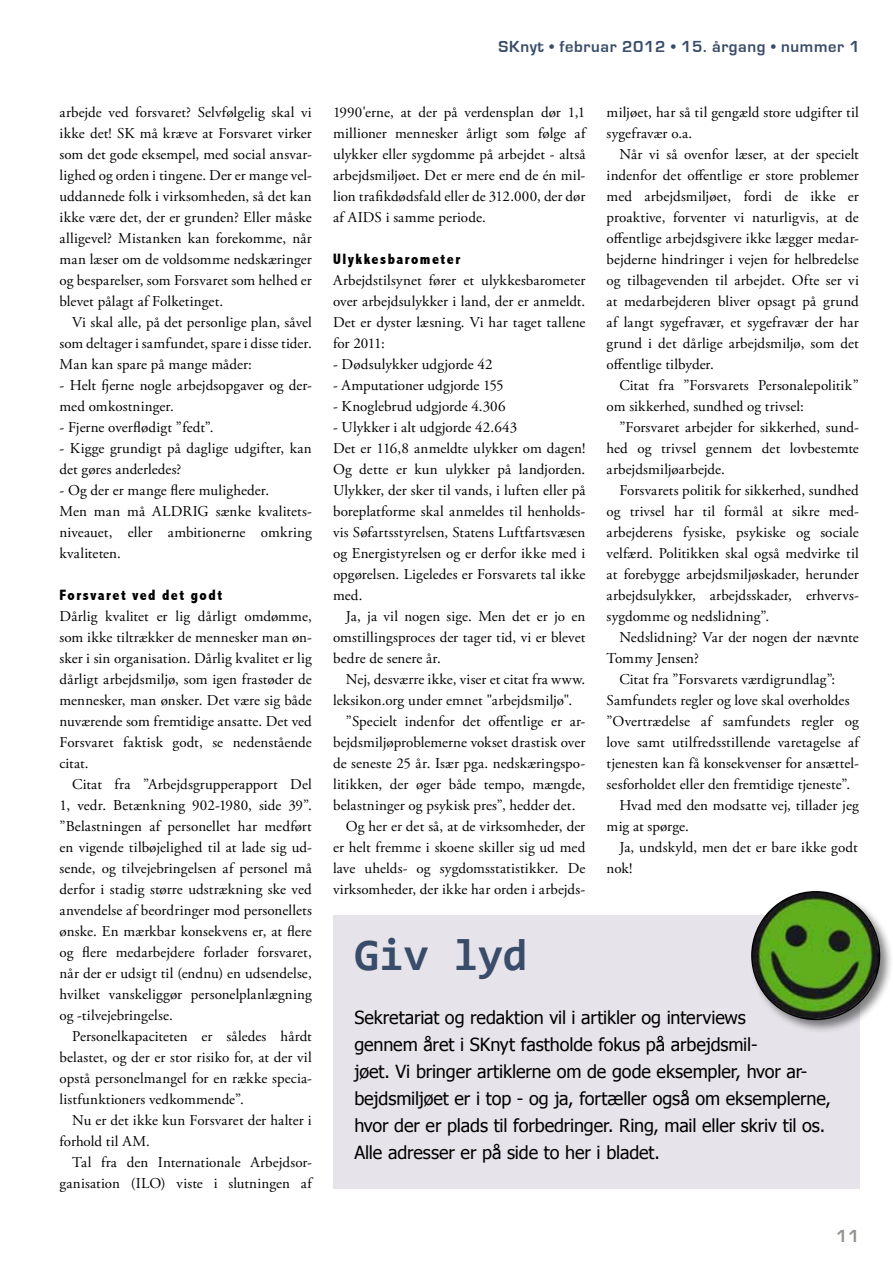
<style>
.page{position:relative;width:893px;height:1263px;background:#fff}
.page>*{position:absolute;margin:0;border:0;box-sizing:border-box;transform-origin:0 0}
.t1{font:700 45px "Consolas";color:#394c69}
.t2{font:18px/27px "Tahoma";letter-spacing:-.005em;color:#000}
.t3{font:700 18px "Eurostile";color:#959391}
.t4{font:700 16.5px "Eurostile";letter-spacing:.04em;color:#394c69}
.t5{font:15px/21px "Adobe Garamond Pro";letter-spacing:.005em;color:#000;text-align:justify}
.t6{font:800 condensed 15px "Abadi";letter-spacing:.1em;color:#000}
</style>
<div class="page">
<div style="left:333px;top:915px;width:526px;height:273px;background:#e6e4ea"></div>
<div style="left:749px;top:889px;width:144px;height:145px;background:#000;opacity:.49"></div>
<img style="left:752px;top:892px;width:127px;height:127px">
<p class="t4" style="left:498px;top:37px;width:363px">SKnyt • februar 2012 • 15. årgang • nummer 1</p>
<p class="t5" style="left:60px;top:102px;width:254px">arbejde ved forsvaret? Selvfølgelig skal vi ikke det! SK må kræve at Forsvaret virker som det gode eksempel, med social ansvar&shy;lighed og orden i tingene. Der er mange vel&shy;uddannede folk i virksomheden, så det kan ikke være det, der er grunden? Eller måske alligevel? Mistanken kan forekomme, når man læser om de voldsomme nedskæringer og besparelser, som Forsvaret som helhed er blevet pålagt af Folketinget.</p>
<p class="t5" style="left:60px;top:312px;width:254px;text-indent:13px">Vi skal alle, på det personlige plan, såvel som deltager i samfundet, spare i disse tider.<br>Man kan spare på mange måder:</p>
<p class="t5" style="left:60px;top:375px;width:254px">- Helt fjerne nogle arbejdsopgaver og der&shy;med omkostninger.</p>
<p class="t5" style="left:60px;top:417px;width:156px">- Fjerne overflødigt ”fedt”.</p>
<p class="t5" style="left:60px;top:438px;width:254px">- Kigge grundigt på daglige udgifter, kan det gøres anderledes?</p>
<p class="t5" style="left:60px;top:480px;width:254px;text-align:left">- Og der er mange flere muligheder.<br>Men man må ALDRIG sænke kvalitets&shy;niveauet, eller ambitionerne omkring kvaliteten.</p>
<p class="t6" style="left:60px;top:586px;width:164px">Forsvaret ved det godt</p>
<p class="t5" style="left:60px;top:606px;width:254px">Dårlig kvalitet er lig dårligt omdømme, som ikke tiltrækker de mennesker man øn&shy;sker i sin organisation. Dårlig kvalitet er lig dårligt arbejdsmiljø, som igen frastøder de mennesker, man ønsker. Det være sig både nuværende som fremtidige ansatte. Det ved Forsvaret faktisk godt, se nedenstående citat.</p>
<p class="t5" style="left:60px;top:774px;width:254px;text-indent:13px">Citat fra ”Arbejdsgrupperapport Del 1, vedr. Betænkning 902-1980, side 39”. ”Belastningen af personellet har medført en vigende tilbøjelighed til at lade sig ud&shy;sende, og tilvejebringelsen af personel må derfor i stadig større udstrækning ske ved anvendelse af beordringer mod personellets ønske. En mærkbar konsekvens er, at flere og flere medarbejdere forlader forsvaret, når der er udsigt til (endnu) en udsendelse, hvilket vanskeliggør personelplanlægning og -tilvejebringelse.</p>
<p class="t5" style="left:60px;top:1026px;width:254px;text-indent:13px">Personelkapaciteten er således hårdt belastet, og der er stor risiko for, at der vil opstå personelmangel for en række specia&shy;listfunktioners vedkommende”.</p>
<p class="t5" style="left:60px;top:1110px;width:254px;text-indent:13px">Nu er det ikke kun Forsvaret der halter i forhold til AM.</p>
<p class="t5" style="left:60px;top:1152px;width:254px;text-align:right">Tal fra den Internationale Arbejdsor&shy;ganisation (ILO) viste i slutningen af</p>
<p class="t5" style="left:333px;top:102px;width:254px">1990'erne, at der på verdensplan dør 1,1 millioner mennesker årligt som følge af ulykker eller sygdomme på arbejdet - altså arbejdsmiljøet. Det er mere end de én mil&shy;lion trafikdødsfald eller de 312.000, der dør af AIDS i samme periode.</p>
<p class="t6" style="left:333px;top:250px;width:129px">Ulykkesbarometer</p>
<p class="t5" style="left:333px;top:270px;width:254px">Arbejdstilsynet fører et ulykkesbarometer over arbejdsulykker i land, der er anmeldt.<br>Det er dyster læsning. Vi har taget tallene for 2011:</p>
<p class="t5" style="left:333px;top:354px;width:161px">- Dødsulykker udgjorde 42</p>
<p class="t5" style="left:333px;top:375px;width:172px">- Amputationer udgjorde 155</p>
<p class="t5" style="left:333px;top:396px;width:174px">- Knoglebrud udgjorde 4.306</p>
<p class="t5" style="left:333px;top:417px;width:254px;text-align:left">- Ulykker i alt udgjorde 42.643<br>Det er 116,8 anmeldte ulykker om dagen!<br>Og dette er kun ulykker på landjorden.<br>Ulykker, der sker til vands, i luften eller på boreplatforme skal anmeldes til henholds&shy;vis Søfartsstyrelsen, Statens Luftfartsvæsen og Energistyrelsen og er derfor ikke med i opgørelsen. Ligeledes er Forsvarets tal ikke med.</p>
<p class="t5" style="left:333px;top:606px;width:254px;text-indent:13px">Ja, ja vil nogen sige. Men det er jo en omstillingsproces der tager tid, vi er blevet bedre de senere år.</p>
<p class="t5" style="left:346px;top:669px;width:241px">Nej, desværre ikke, viser et citat fra www.</p>
<p class="t5" style="left:333px;top:690px;width:241px">leksikon.org under emnet "arbejdsmiljø".</p>
<p class="t5" style="left:346px;top:711px;width:241px">”Specielt indenfor det offentlige er ar-</p>
<p class="t5" style="left:333px;top:732px;width:254px">bejdsmiljøproblemerne vokset drastisk over</p>
<p class="t5" style="left:333px;top:753px;width:254px">de seneste 25 år. Især pga. nedskæringspo-</p>
<p class="t5" style="left:333px;top:774px;width:254px">litikken, der øger både tempo, mængde,</p>
<p class="t5" style="left:333px;top:795px;width:244px">belastninger og psykisk pres”, hedder det.</p>
<p class="t5" style="left:346px;top:816px;width:241px">Og her er det så, at de virksomheder, der</p>
<p class="t5" style="left:333px;top:837px;width:254px">er helt fremme i skoene skiller sig ud med</p>
<p class="t5" style="left:333px;top:858px;width:254px">lave uhelds- og sygdomsstatistikker. De</p>
<p class="t5" style="left:333px;top:879px;width:254px">virksomheder, der ikke har orden i arbejds-</p>
<p class="t5" style="left:607px;top:102px;width:254px">miljøet, har så til gengæld store udgifter til sygefravær o.a.</p>
<p class="t5" style="left:607px;top:144px;width:254px;text-indent:13px">Når vi så ovenfor læser, at der specielt indenfor det offentlige er store problemer med arbejdsmiljøet, fordi de ikke er proaktive, forventer vi naturligvis, at de offentlige arbejdsgivere ikke lægger medar&shy;bejderne hindringer i vejen for helbredelse og tilbagevenden til arbejdet. Ofte ser vi at medarbejderen bliver opsagt på grund af langt sygefravær, et sygefravær der har grund i det dårlige arbejdsmiljø, som det offentlige tilbyder.</p>
<p class="t5" style="left:607px;top:375px;width:254px;text-indent:13px">Citat fra ”Forsvarets Personalepolitik” om sikkerhed, sundhed og trivsel:</p>
<p class="t5" style="left:607px;top:417px;width:254px;text-indent:13px">”Forsvaret arbejder for sikkerhed, sund&shy;hed og trivsel gennem det lovbestemte arbejdsmiljøarbejde.</p>
<p class="t5" style="left:607px;top:480px;width:254px;text-indent:13px">Forsvarets politik for sikkerhed, sundhed og trivsel har til formål at sikre med&shy;arbejderens fysiske, psykiske og sociale velfærd. Politikken skal også medvirke til at forebygge arbejdsmiljøskader, herunder arbejdsulykker, arbejdsskader, erhvervs&shy;sygdomme og nedslidning”.</p>
<p class="t5" style="left:619px;top:627px;width:241px">Nedslidning? Var der nogen der nævnte</p>
<p class="t5" style="left:607px;top:648px;width:94px">Tommy Jensen?</p>
<p class="t5" style="left:619px;top:669px;width:218px">Citat fra ”Forsvarets værdigrundlag”:</p>
<p class="t5" style="left:607px;top:690px;width:245px">Samfundets regler og love skal overholdes</p>
<p class="t5" style="left:607px;top:711px;width:254px">”Overtrædelse af samfundets regler og</p>
<p class="t5" style="left:607px;top:732px;width:254px">love samt utilfredsstillende varetagelse af</p>
<p class="t5" style="left:607px;top:753px;width:254px">tjenesten kan få konsekvenser for ansættel-</p>
<p class="t5" style="left:607px;top:774px;width:245px">sesforholdet eller den fremtidige tjeneste”.</p>
<p class="t5" style="left:619px;top:795px;width:241px">Hvad med den modsatte vej, tillader jeg</p>
<p class="t5" style="left:607px;top:816px;width:84px">mig at spørge.</p>
<p class="t5" style="left:619px;top:837px;width:240px">Ja, undskyld, men det er bare ikke godt</p>
<p class="t5" style="left:607px;top:858px;width:27px">nok!</p>
<h1 class="t1" style="left:354px;top:927px;width:175px">Giv lyd</h1>
<p class="t2" style="left:354px;top:1003px;width:478px">Sekretariat og redaktion vil i artikler og interviews<br>gennem året i SKnyt fastholde fokus på arbejdsmil-<br>jøet. Vi bringer artiklerne om de gode eksempler, hvor ar&shy;bejdsmiljøet er i top - og ja, fortæller også om eksemplerne, hvor der er plads til forbedringer. Ring, mail eller skriv til os.<br>Alle adresser er på side to her i bladet.</p>
<p class="t3" style="left:836px;top:1227px;width:25px">11</p>
</div>
